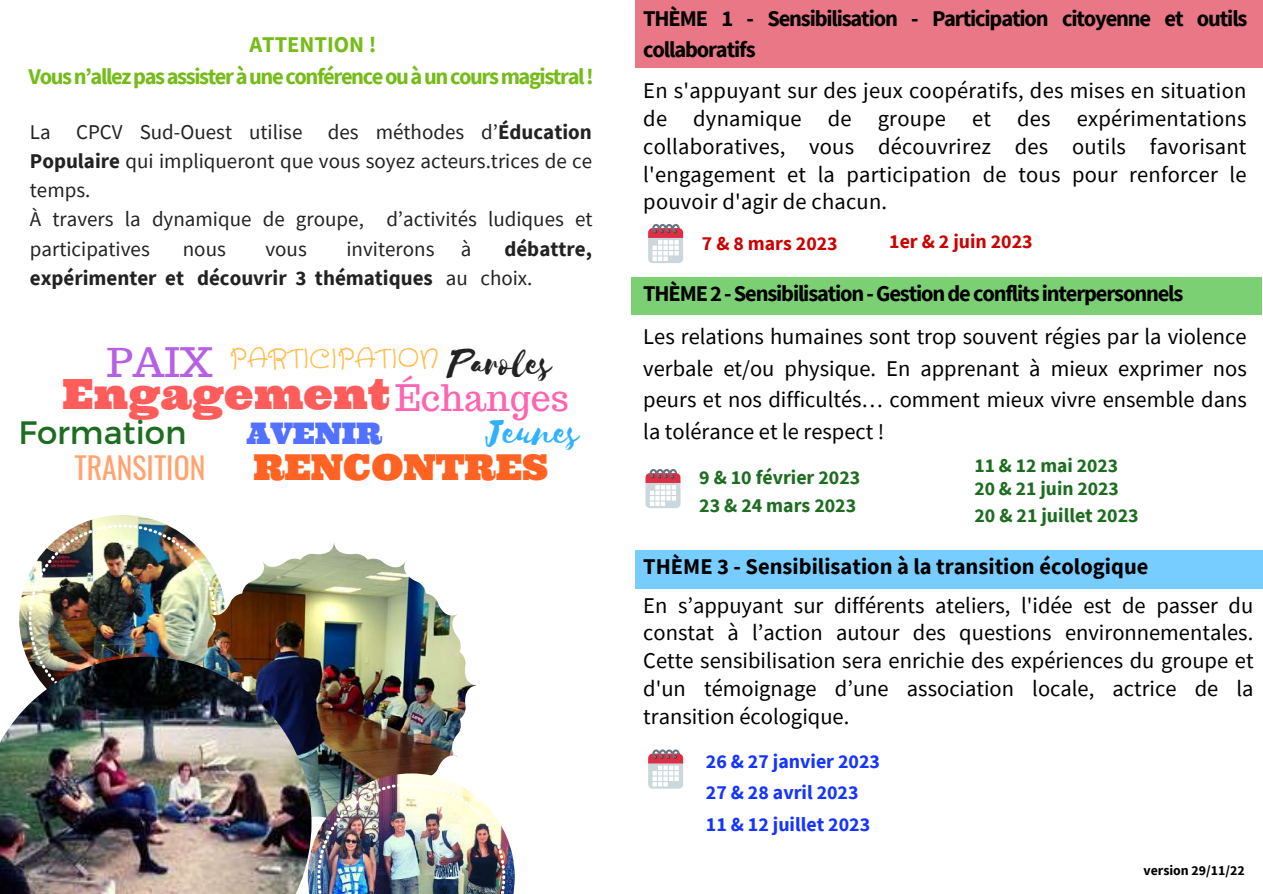
<style>
.page{position:relative;width:1263px;height:894px;background:#fff}
.page>*{position:absolute;margin:0;border:0;box-sizing:border-box;transform-origin:0 0}
.t1{font:41.7px "Ultra";color:#ff5c5c}
.t2{font:41.7px "Selima";color:#2eb2ff}
.t3{font:39.75px "Trocchi";color:#b760e6}
.t4{font:35.7px "Ultra";color:#ff6323}
.t5{font:32.4px "Montserrat";color:#1d6d20}
.t6{font:29.7px "Oswald";color:#ffa46f}
.t7{font:29.7px "Ultra";color:#5271ff}
.t8{font:27px "Crafty Girls";color:#ffbd4a}
.t9{font:22.5px/27.8px "Source Sans Pro";color:#000;text-align:justify}
.t10{font:700 22.5px/31.5px "Source Sans Pro";letter-spacing:-.05em;color:#000}
.t11{font:700 22.5px/31.5px "Source Sans Pro";letter-spacing:-.065em;color:#75bc19;text-align:center}
.t12{font:700 22.5px "Source Sans Pro";color:#000}
.t13{font:21px/29.2px "Source Sans Pro";color:#222}
.t14{font:700 21px/29.2px "Source Sans Pro";color:#222}
.t15{font:700 19.8px/31.7px "Source Sans Pro";color:#1535ff}
.t16{font:700 19.8px "Source Sans Pro";color:#1d6d20}
.t17{font:700 19.8px "Source Sans Pro";color:#cb0200}
.t18{font:700 19.5px "Source Sans Pro";color:#1d6d20}
.t19{font:700 13.8px "Source Sans Pro";color:#000}
.s1{font-weight:700}
.s2{font-weight:400}
.s3{font-family:"Selima";font-size:41.7px;color:#222}
.s4{font-family:"Trocchi";font-size:35.7px;color:#ff63b1}
</style>
<div class="page">
<div style="left:631px;top:277px;width:631px;height:37px;background:#7cd074"></div>
<div style="left:635px;top:550px;width:628px;height:38px;background:#77cdff"></div>
<svg style="left:645px;top:469px;width:35px;height:39px"></svg>
<svg style="left:648px;top:749px;width:35px;height:39px"></svg>
<img style="left:19px;top:515px;width:207px;height:206px;border-radius:50%">
<img style="left:29px;top:524px;width:162px;height:132px">
<img style="left:190px;top:541px;width:287px;height:232px">
<img style="left:311px;top:773px;width:204px;height:120px">
<img style="left:317px;top:782px;width:188px;height:111px">
<img style="left:0;top:656px;width:311px;height:237px">
<div style="left:635px;top:0;width:628px;height:67px;background:#e97786"></div>
<svg style="left:648px;top:224px;width:35px;height:39px"></svg>
<p class="t10" style="left:643px;top:2px;width:606px">THÈME 1 - Sensibilisation - Participation citoyenne et outils collaboratifs</p>
<p class="t9" style="left:643px;top:76px;width:605px">En s'appuyant sur des jeux coopératifs, des mises en situation de dynamique de groupe et des expérimentations collaboratives, vous découvrirez des outils favorisant l'engagement et la participation de tous pour renforcer le pouvoir d'agir de chacun.</p>
<p class="t11" style="left:29px;top:28px;width:567px">ATTENTION !<br>Vousn’allezpasassisteràuneconférenceouàuncoursmagistral!</p>
<p class="t13" style="left:30px;top:116px;width:564px">La CPCV Sud-Ouest utilise des méthodes d’<span class="s1">Éducation Populaire</span> qui impliqueront que vous soyez acteurs.trices de ce temps.<br>À travers la dynamique de groupe, d’activités ludiques et participatives</p>
<p class="t17" style="left:889px;top:229px;width:145px">1er &amp; 2 juin 2023</p>
<p class="t17" style="left:702px;top:231px;width:137px">7 &amp; 8 mars 2023</p>
<p class="t14" style="left:30px;top:233px;width:564px;text-indent:475px">débattre, expérimenter et découvrir 3 thématiques <span class="s2">au choix.</span></p>
<p class="t13" style="left:183px;top:233px;width:45px">nous</p>
<p class="t13" style="left:265px;top:233px;width:43px">vous</p>
<p class="t13" style="left:346px;top:233px;width:90px">inviterons</p>
<p class="t13" style="left:461px;top:233px;width:12px">à</p>
<p class="t10" style="left:643px;top:277px;width:542px">THÈME2-Sensibilisation-Gestiondeconflitsinterpersonnels</p>
<p class="t9" style="left:643px;top:320px;width:605px;line-height:31.5px">Les relations humaines sont trop souvent régies par la violence verbale et/ou physique. En apprenant à mieux exprimer nos peurs et nos difficultés… comment mieux vivre ensemble dans</p>
<p class="t8" style="left:229px;top:340px;width:324px">PARTICIPATION <span class="s3">Paroles</span></p>
<h2 class="t3" style="left:107px;top:336px;width:107px">PAIX</h2>
<h1 class="t1" style="left:63px;top:367px;width:508px">Engagement <span class="s4">Échanges</span></h1>
<h1 class="t2" style="left:488px;top:409px;width:94px">Jeunes</h1>
<h3 class="t5" style="left:18px;top:411px;width:170px">Formation</h3>
<h3 class="t7" style="left:247px;top:414px;width:137px">AVENIR</h3>
<p class="t9" style="left:643px;top:417px;width:243px">la tolérance et le respect !</p>
<h3 class="t6" style="left:74px;top:444px;width:133px">TRANSITION</h3>
<h3 class="t4" style="left:253px;top:444px;width:296px">RENCONTRES</h3>
<p class="t16" style="left:699px;top:464px;width:162px">9 &amp; 10 février 2023</p>
<p class="t16" style="left:699px;top:492px;width:158px">23 &amp; 24 mars 2023</p>
<p class="t18" style="left:974px;top:453px;width:145px">11 &amp; 12 mai 2023</p>
<p class="t18" style="left:974px;top:476px;width:146px">20 &amp; 21 juin 2023</p>
<p class="t16" style="left:974px;top:502px;width:166px">20 &amp; 21 juillet 2023</p>
<p class="t12" style="left:643px;top:551px;width:507px">THÈME 3 - Sensibilisation à la transition écologique</p>
<p class="t9" style="left:643px;top:590px;width:612px">En s’appuyant sur différents ateliers, l'idée est de passer du constat à l’action autour des questions environnementales.<br>Cette sensibilisation sera enrichie des expériences du groupe et d'un témoignage d’une association locale, actrice de la transition écologique.</p>
<p class="t15" style="left:706px;top:745px;width:176px">26 &amp; 27 janvier 2023</p>
<p class="t15" style="left:706px;top:776px;width:166px">27 &amp; 28 avril 2023<br>11 &amp; 12 juillet 2023</p>
<p class="t19" style="left:1143px;top:860px;width:103px">version 29/11/22</p>
</div>
